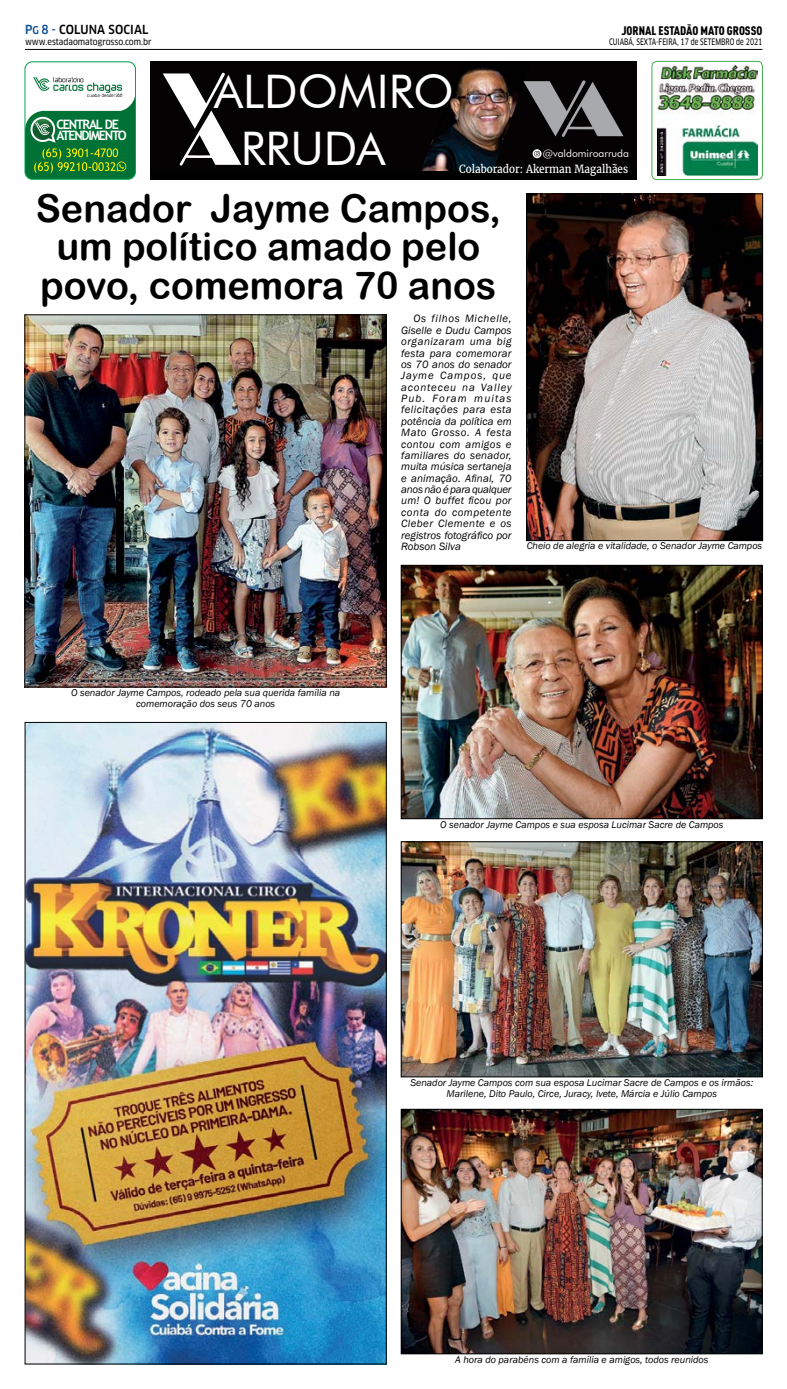
<style>
.page{position:relative;width:787px;height:1389px;background:#fff}
.page>*{position:absolute;margin:0;border:0;box-sizing:border-box;transform-origin:0 0}
.t1{font:77px "Broadway";color:#a7a9ac}
.t2{font:46.29px/56.8px "Futura BT";color:#fff}
.t3{font:38.5px/38.5px "Arial Rounded MT Bold";color:#000;text-align:center}
.t4{font:700 19.86px "Arial";color:#000}
.t5{font:700 13.04px/11.4px "Trebuchet MS";letter-spacing:-.1em;color:#fff}
.t6{font:12.25px "DIN Cond Black Alternate";color:#000}
.t7{font:500 condensed 12.25px "Clan OT";letter-spacing:.01em;color:#000}
.t8{font:11.11px "Merriweather";color:#fff;scale:.9 1}
.t9{font:italic 10.94px/11.4px "Franklin Gothic";color:#000;text-align:justify}
.t10{font:10.33px "Futura BT";color:#fff}
.t11{font:italic 10.06px/10.5px "Franklin Gothic";color:#000;text-align:center}
.t12{font:8.75px "Clan OT Narrow News";color:#000;scale:.8 1}
.t13{font:8.75px "Clan OT Narrow News";color:#000}
.s1{color:#0e4e96}
.s2{font-size:10.5px;color:#0e4e96}
.s3{font-family:"Broadway";font-size:77px}
</style>
<div class="page">
<hr style="left:25px;top:49px;width:737px;height:1px;background:#000">
<div style="left:150px;top:62px;width:486px;height:109px;background:#040203"></div>
<img style="left:419px;top:62px;width:112px;height:109px">
<svg style="left:532px;top:149px;width:9px;height:9px"></svg>
<div style="left:150px;top:171px;width:486px;height:9px;background:#000"></div>
<div style="left:25px;top:62px;width:110px;height:117px;background:#007236;border-radius:7px"></div>
<div style="left:25px;top:62px;width:111px;height:117px;border:1px solid #00a651;border-radius:7px"></div>
<svg style="left:25px;top:62px;width:110px;height:111px"></svg>
<img style="left:657px;top:65px;width:100px;height:110px">
<div style="left:651px;top:61px;width:111px;height:119px;border:1px solid #41ad49;border-radius:5px"></div>
<img style="left:528px;top:196px;width:232px;height:343px">
<div style="left:526px;top:194px;width:236px;height:347px;border:1px solid #000"></div>
<img style="left:27px;top:317px;width:357px;height:368px">
<div style="left:25px;top:315px;width:361px;height:372px;border:1px solid #000"></div>
<img style="left:403px;top:567px;width:357px;height:250px">
<div style="left:401px;top:565px;width:361px;height:254px;border:1px solid #000"></div>
<img style="left:403px;top:1111px;width:357px;height:241px">
<div style="left:401px;top:1109px;width:361px;height:245px;border:1px solid #000"></div>
<img style="left:27px;top:724px;width:357px;height:638px">
<img style="left:403px;top:844px;width:357px;height:231px">
<div style="left:401px;top:842px;width:361px;height:235px;border:1px solid #000"></div>
<h3 class="t4" style="left:-1px;top:12px;width:117px">1COL X 5CM</h3>
<p class="t7" style="left:25px;top:23px;width:125px"><span class="s1">P</span><span class="s2">G</span> <span class="s1">8 -</span> COLUNA SOCIAL</p>
<p class="t13" style="left:25px;top:36px;width:128px">www.estadaomatogrosso.com.br</p>
<p class="t5" style="left:56px;top:119px;width:72px">CENTRAL DE<br>ATENDIMENTO</p>
<p class="t6" style="left:621px;top:23px;width:142px">JORNAL ESTADÃO MATO GROSSO</p>
<p class="t12" style="left:609px;top:37px;width:193px">CUIABÁ, SEXTA-FEIRA, 17 de SETEMBRO de 2021</p>
<h2 class="t2" style="left:180px;top:63px;width:275px;text-indent:-17px"><span class="s3">V</span>ALDOMIRO<br><span class="s3">A</span>RRUDA</h2>
<h1 class="t1" style="left:524px;top:62px;width:62px">V</h1>
<h1 class="t1" style="left:562px;top:66px;width:62px">A</h1>
<p class="t8" style="left:459px;top:162px;width:189px">Colaborador: Akerman Magalhães</p>
<p class="t10" style="left:542px;top:147px;width:88px">@valdomiroarruda</p>
<h3 class="t3" style="left:36px;top:188px;width:466px">Senador Jayme Campos, um político amado pelo povo, comemora 70 anos</h3>
<p class="t9" style="left:401px;top:313px;width:112px;text-indent:12px">Os filhos Michelle, Giselle e Dudu Campos organizaram uma big festa para comemorar os 70 anos do senador Jayme Campos, que aconteceu na Valley Pub. Foram muitas felicitações para esta potência da política em Mato Grosso. A festa contou com amigos e familiares do senador, muita música sertaneja e animação. Afinal, 70 anos não é para qualquer um! O buffet ficou por conta do competente Cleber Clemente e os registros fotográfico por Robson Silva</p>
<p class="t11" style="left:526px;top:541px;width:237px">Cheio de alegria e vitalidade, o Senador Jayme Campos</p>
<p class="t11" style="left:71px;top:688px;width:270px">O senador Jayme Campos, rodeado pela sua querida família na comemoração dos seus 70 anos</p>
<p class="t11" style="left:440px;top:819px;width:285px">O senador Jayme Campos e sua esposa Lucimar Sacre de Campos</p>
<p class="t11" style="left:410px;top:1078px;width:344px">Senador Jayme Campos com sua esposa Lucimar Sacre de Campos e os irmãos:<br>Marilene, Dito Paulo, Circe, Juracy, Ivete, Márcia e Júlio Campos</p>
<p class="t11" style="left:455px;top:1355px;width:255px">A hora do parabéns com a família e amigos, todos reunidos</p>
</div>
